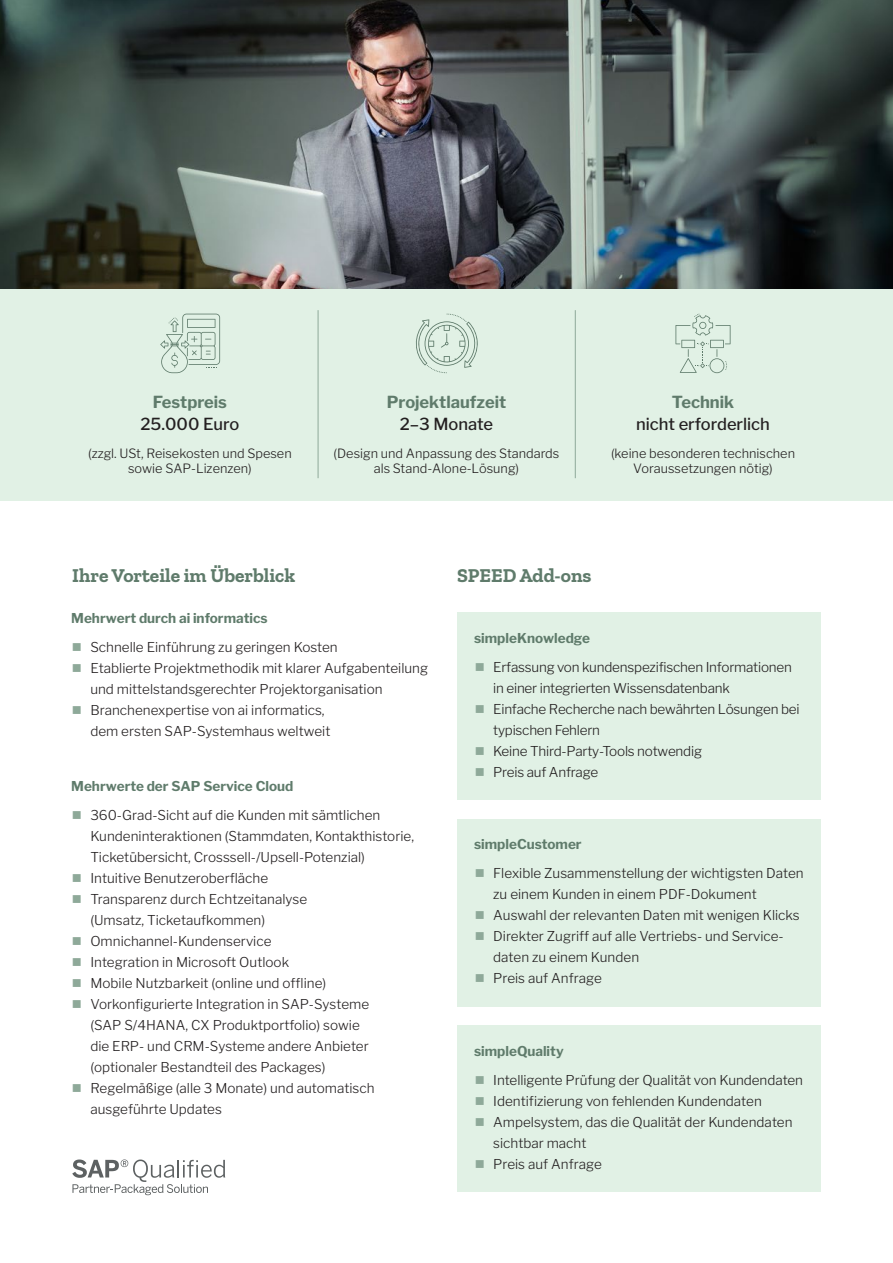
<style>
.page{position:relative;width:893px;height:1263px;background:#fff}
.page>*{position:absolute;margin:0;border:0;box-sizing:border-box;transform-origin:0 0}
.t1{font:700 19.5px "Zilla Slab";color:#5f7b6b}
.t2{font:500 16.5px "Libre Franklin";color:#231f20}
.t3{font:700 16.5px "Libre Franklin";color:#5f7b6b}
.t4{font:300 13.5px/21px "Libre Franklin";color:#231f20}
.t5{font:700 13.5px "Libre Franklin";color:#5f7b6b}
.t6{font:300 12.75px/15.3px "Libre Franklin";color:#231f20;text-align:center}
.s1{color:#8ea999}
</style>
<div class="page">
<div style="left:457px;top:1025px;width:364px;height:167px;background:#e1f1e5"></div>
<div style="left:457px;top:613px;width:364px;height:187px;background:#e1f1e5"></div>
<div style="left:457px;top:819px;width:364px;height:187px;background:#e1f1e5"></div>
<img style="left:0;top:0;width:893px;height:289px">
<div style="left:0;top:289px;width:893px;height:211px;background:#e1f1e5"></div>
<svg style="left:675px;top:314px;width:55px;height:59px"></svg>
<hr style="left:318px;top:310px;width:1px;height:168px;background:#8ea999">
<hr style="left:575px;top:310px;width:1px;height:168px;background:#8ea999">
<svg style="left:72px;top:1159px;width:153px;height:36px"></svg>
<svg style="left:160px;top:314px;width:60px;height:59px"></svg>
<svg style="left:416px;top:314px;width:62px;height:59px"></svg>
<p class="t3" style="left:153px;top:392px;width:76px">Festpreis</p>
<p class="t2" style="left:141px;top:414px;width:100px">25.000 Euro</p>
<p class="t6" style="left:88px;top:445px;width:205px">(zzgl. USt, Reisekosten und Spesen sowie SAP-Lizenzen)</p>
<h1 class="t1" style="left:72px;top:564px;width:224px">Ihre Vorteile im Überblick</h1>
<p class="t3" style="left:387px;top:392px;width:121px">Projektlaufzeit</p>
<p class="t2" style="left:400px;top:414px;width:95px">2–3 Monate</p>
<p class="t6" style="left:334px;top:445px;width:227px">(Design und Anpassung des Standards als Stand-Alone-Lösung)</p>
<p class="t3" style="left:672px;top:392px;width:64px">Technik</p>
<p class="t2" style="left:636px;top:414px;width:135px">nicht erforderlich</p>
<p class="t6" style="left:611px;top:445px;width:186px">(keine besonderen technischen<br>Voraussetzungen nötig)</p>
<h1 class="t1" style="left:457px;top:564px;width:136px">SPEED Add-ons</h1>
<p class="t5" style="left:71px;top:610px;width:198px">Mehrwert durch ai informatics</p>
<p class="t4" style="left:72px;top:636px;width:268px"><span class="s1">■</span> Schnelle Einführung zu geringen Kosten</p>
<p class="t4" style="left:90px;top:657px;width:339px;text-indent:-19px"><span class="s1">■</span> Etablierte Projektmethodik mit klarer Aufgabenteilung und mittelstandsgerechter Projektorganisation</p>
<p class="t4" style="left:90px;top:699px;width:242px;text-indent:-19px"><span class="s1">■</span> Branchenexpertise von ai informatics, dem ersten SAP-Systemhaus weltweit</p>
<p class="t5" style="left:71px;top:778px;width:224px">Mehrwerte der SAP Service Cloud</p>
<p class="t4" style="left:90px;top:804px;width:325px;text-indent:-19px"><span class="s1">■</span> 360-Grad-Sicht auf die Kunden mit sämtlichen<br>Kundeninteraktionen (Stammdaten, Kontakthistorie,<br>Ticketübersicht, Crosssell-/Upsell-Potenzial)</p>
<p class="t4" style="left:72px;top:867px;width:198px"><span class="s1">■</span> Intuitive Benutzeroberfläche</p>
<p class="t4" style="left:90px;top:888px;width:218px;text-indent:-19px"><span class="s1">■</span> Transparenz durch Echtzeitanalyse (Umsatz, Ticketaufkommen)</p>
<p class="t4" style="left:72px;top:930px;width:201px"><span class="s1">■</span> Omnichannel-Kundenservice</p>
<p class="t4" style="left:72px;top:951px;width:219px"><span class="s1">■</span> Integration in Microsoft Outlook</p>
<p class="t4" style="left:72px;top:972px;width:256px"><span class="s1">■</span> Mobile Nutzbarkeit (online und offline)</p>
<p class="t4" style="left:90px;top:993px;width:280px;text-indent:-19px"><span class="s1">■</span> Vorkonfigurierte Integration in SAP-Systeme (SAP S/4HANA, CX Produktportfolio) sowie die ERP- und CRM-Systeme andere Anbieter (optionaler Bestandteil des Packages)</p>
<p class="t4" style="left:90px;top:1077px;width:286px;text-indent:-19px"><span class="s1">■</span> Regelmäßige (alle 3 Monate) und automatisch ausgeführte Updates</p>
<p class="t5" style="left:474px;top:630px;width:117px">simpleKnowledge</p>
<p class="t4" style="left:493px;top:656px;width:300px;text-indent:-18px"><span class="s1">■</span> Erfassung von kundenspezifischen Informationen in einer integrierten Wissensdatenbank</p>
<p class="t4" style="left:493px;top:698px;width:308px;text-indent:-18px"><span class="s1">■</span> Einfache Recherche nach bewährten Lösungen bei typischen Fehlern</p>
<p class="t4" style="left:475px;top:740px;width:229px"><span class="s1">■</span> Keine Third-Party-Tools notwendig</p>
<p class="t4" style="left:475px;top:761px;width:125px"><span class="s1">■</span> Preis auf Anfrage</p>
<p class="t5" style="left:474px;top:836px;width:109px">simpleCustomer</p>
<p class="t4" style="left:493px;top:863px;width:312px;text-indent:-19px"><span class="s1">■</span> Flexible Zusammenstellung der wichtigsten Daten zu einem Kunden in einem PDF-Dokument</p>
<p class="t4" style="left:475px;top:905px;width:327px"><span class="s1">■</span> Auswahl der relevanten Daten mit wenigen Klicks</p>
<p class="t4" style="left:493px;top:926px;width:290px;text-indent:-19px"><span class="s1">■</span> Direkter Zugriff auf alle Vertriebs- und Service&shy;daten zu einem Kunden</p>
<p class="t4" style="left:475px;top:968px;width:129px"><span class="s1">■</span> Preis auf Anfrage</p>
<p class="t5" style="left:474px;top:1042px;width:91px">simpleQuality</p>
<p class="t4" style="left:475px;top:1069px;width:330px"><span class="s1">■</span> Intelligente Prüfung der Qualität von Kundendaten</p>
<p class="t4" style="left:475px;top:1090px;width:289px"><span class="s1">■</span> Identifizierung von fehlenden Kundendaten</p>
<p class="t4" style="left:493px;top:1111px;width:301px;text-indent:-19px"><span class="s1">■</span> Ampelsystem, das die Qualität der Kundendaten sichtbar macht</p>
<p class="t4" style="left:475px;top:1153px;width:129px"><span class="s1">■</span> Preis auf Anfrage</p>
</div>
